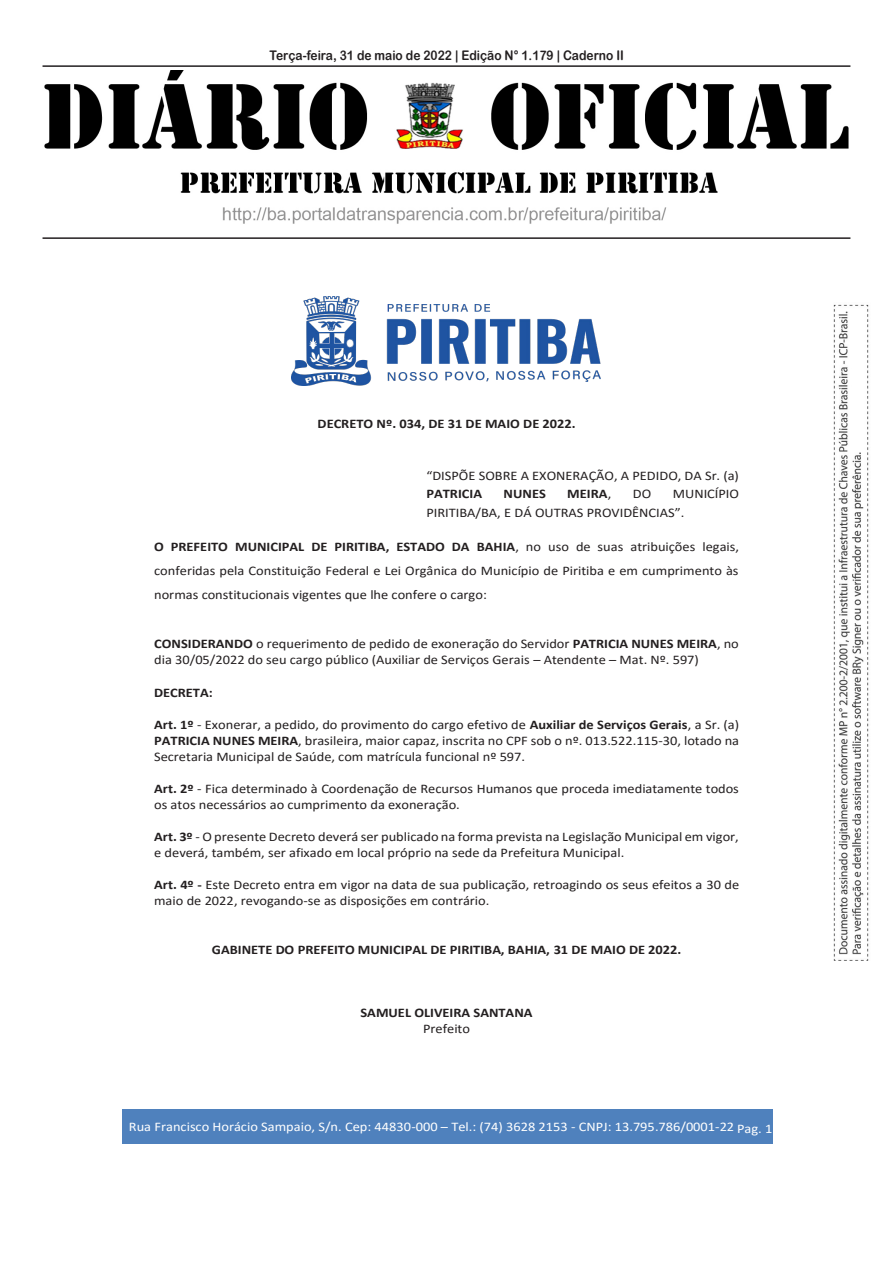
<style>
.page{position:relative;width:893px;height:1263px;background:#fff}
.page>*{position:absolute;margin:0;border:0;box-sizing:border-box;transform-origin:0 0}
.t1{font:13.2px/16px "Calibri";color:#231f20;scale:1.09 1}
.t2{font:700 13.2px/16px "Calibri";color:#231f20;text-align:center;scale:1.09 1}
.t3{font:13.2px "Calibri";color:#fff;scale:1.09 1}
.t4{font:13.2px "Arial Rounded MT Bold";color:#231f20;scale:.91 1}
.s1{font-weight:700}
.s2{font-weight:400}
</style>
<div class="page">
<img style="left:44px;top:70px;width:805px;height:154px">
<hr style="left:43px;top:237px;width:807px;height:2px;background:#231f20">
<hr style="left:43px;top:65px;width:807px;height:2px;background:#231f20">
<img style="left:833px;top:304px;width:36px;height:656px">
<div style="left:122px;top:1109px;width:650px;height:34px;background:#4f81bd"></div>
<img style="left:292px;top:296px;width:309px;height:89px">
<p class="t4" style="left:269px;top:48px;width:391px">Terça-feira, 31 de maio de 2022 | Edição N° 1.179 | Caderno II</p>
<p class="t2" style="left:318px;top:415px;width:238px">DECRETO Nº. 034, DE 31 DE MAIO DE 2022.</p>
<p class="t1" style="left:426px;top:466px;width:288px;line-height:18.6px">“DISPÕE SOBRE A EXONERAÇÃO, A PEDIDO, DA Sr. (a)<br><span class="s1">PATRICIA</span></p>
<p class="t1" style="left:426px;top:484px;width:288px;line-height:18.5px;text-indent:246px">MUNICÍPIO<br>PIRITIBA/BA, E DÁ OUTRAS PROVIDÊNCIAS”.</p>
<p class="t1" style="left:154px;top:534px;width:538px;line-height:24px;text-align:justify"><span class="s1">O PREFEITO MUNICIPAL DE PIRITIBA, ESTADO DA BAHIA</span>, no uso de suas atribuições legais, conferidas pela Constituição Federal e Lei Orgânica do Município de Piritiba e em cumprimento às normas constitucionais vigentes que lhe confere o cargo:</p>
<p class="t1" style="left:154px;top:636px;width:538px"><span class="s1">CONSIDERANDO</span> o requerimento de pedido de exoneração do Servidor <span class="s1">PATRICIA NUNES MEIRA</span>, no dia 30/05/2022 do seu cargo público (Auxiliar de Serviços Gerais – Atendente – Mat. Nº. 597)</p>
<p class="t2" style="left:154px;top:684px;width:55px">DECRETA:</p>
<p class="t1" style="left:154px;top:716px;width:538px;text-align:justify"><span class="s1">Art. 1º</span> - Exonerar, a pedido, do provimento do cargo efetivo de <span class="s1">Auxiliar de Serviços Gerais</span>, a Sr. (a)<br><span class="s1">PATRICIA NUNES MEIRA</span>, brasileira, maior capaz, inscrita no CPF sob o nº. 013.522.115-30, lotado na Secretaria Municipal de Saúde, com matrícula funcional nº 597.</p>
<p class="t1" style="left:154px;top:780px;width:538px"><span class="s1">Art. 2º</span> - Fica determinado à Coordenação de Recursos Humanos que proceda imediatamente todos os atos necessários ao cumprimento da exoneração.</p>
<p class="t1" style="left:154px;top:828px;width:538px"><span class="s1">Art. 3º</span> - O presente Decreto deverá ser publicado na forma prevista na Legislação Municipal em vigor, e deverá, também, ser afixado em local próprio na sede da Prefeitura Municipal.</p>
<p class="t1" style="left:154px;top:877px;width:538px"><span class="s1">Art. 4º -</span> Este Decreto entra em vigor na data de sua publicação, retroagindo os seus efeitos a 30 de maio de 2022, revogando-se as disposições em contrário.</p>
<p class="t2" style="left:212px;top:941px;width:432px">GABINETE DO PREFEITO MUNICIPAL DE PIRITIBA, BAHIA, 31 DE MAIO DE 2022.</p>
<p class="t2" style="left:504px;top:485px;width:40px">NUNES</p>
<p class="t2" style="left:567px;top:485px;width:42px">MEIRA<span class="s2">,</span></p>
<p class="t1" style="left:633px;top:485px;width:18px">DO</p>
<p class="t2" style="left:360px;top:1004px;width:159px">SAMUEL OLIVEIRA SANTANA<br><span class="s2">Prefeito</span></p>
<p class="t3" style="left:129px;top:1117px;width:592px">Rua Francisco Horácio Sampaio, S/n. Cep: 44830-000 – Tel.: (74) 3628 2153 - CNPJ: 13.795.786/0001-22 Pag. 1</p>
</div>
